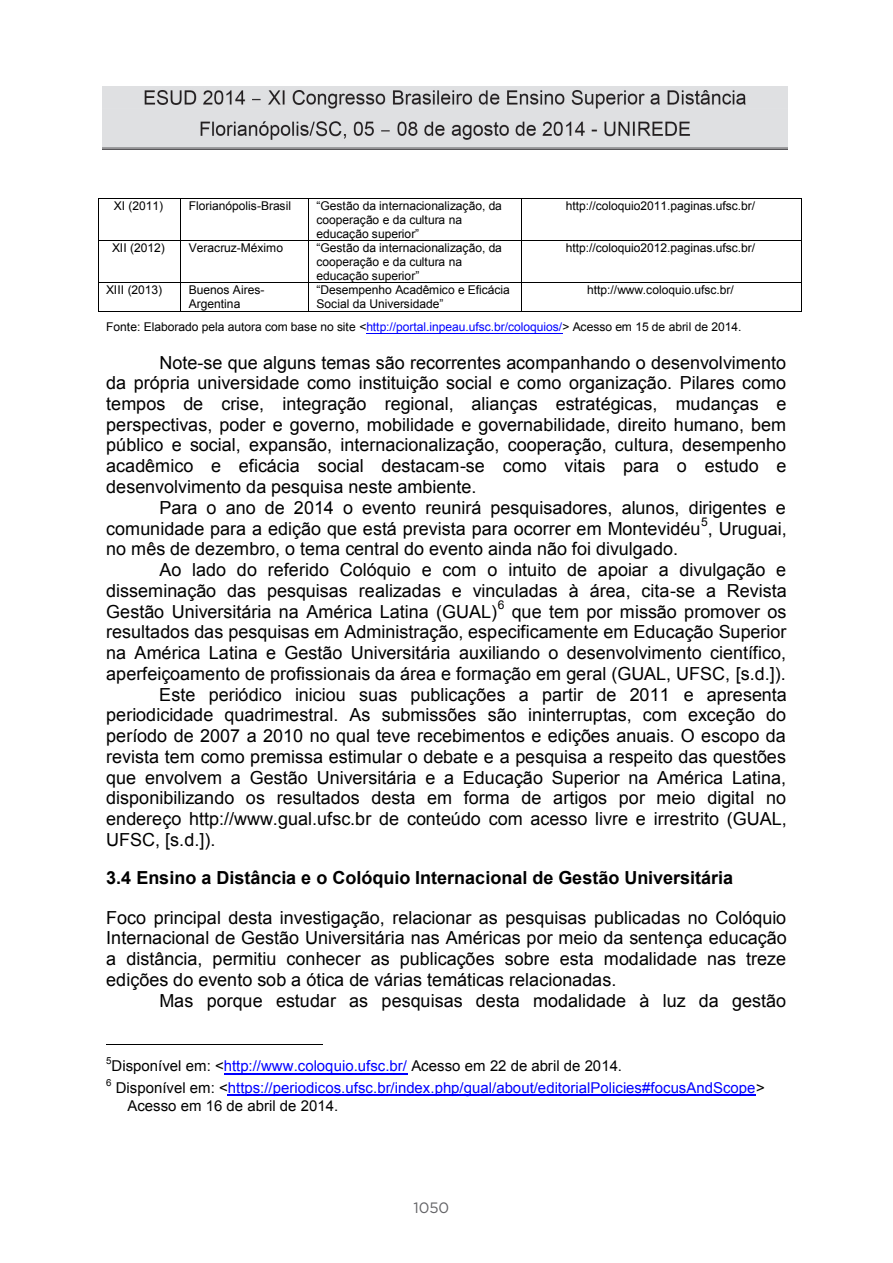
<style>
.page{position:relative;width:893px;height:1263px;background:#fff}
.page>*{position:absolute;margin:0;border:0;box-sizing:border-box;transform-origin:0 0}
.t1{font:18px/39.3px "Arial";color:#000}
.t2{font:15px/17.2px "Arial";color:#00f}
.t3{font:15px "Arial";color:#000}
.t4{font:15px "Gotham";color:#636366}
.t5{font:12px/13.8px "Arial";letter-spacing:-.005em;color:#000}
.t6{font:12px/13.6px "Arial";letter-spacing:-.005em;color:#000}
.t7{font:9.75px "Arial";color:#000}
.s1{font-style:inherit}
.s2{color:#00f}
.s3{font-weight:700}
.s4{color:#000}
</style>
<div class="page">
<img style="left:102px;top:86px;width:685px;height:64px">
<hr style="left:98px;top:199px;width:82px;height:1px;background:#000">
<hr style="left:181px;top:199px;width:127px;height:1px;background:#000">
<hr style="left:309px;top:199px;width:212px;height:1px;background:#000">
<hr style="left:521px;top:199px;width:280px;height:1px;background:#000">
<hr style="left:98px;top:199px;width:1px;height:41px;background:#000">
<hr style="left:180px;top:199px;width:1px;height:41px;background:#000">
<hr style="left:308px;top:199px;width:1px;height:41px;background:#000">
<hr style="left:521px;top:199px;width:1px;height:41px;background:#000">
<hr style="left:801px;top:199px;width:1px;height:41px;background:#000">
<hr style="left:98px;top:240px;width:82px;height:1px;background:#000">
<hr style="left:181px;top:240px;width:127px;height:1px;background:#000">
<hr style="left:309px;top:240px;width:212px;height:1px;background:#000">
<hr style="left:521px;top:240px;width:280px;height:1px;background:#000">
<hr style="left:98px;top:241px;width:1px;height:41px;background:#000">
<hr style="left:180px;top:241px;width:1px;height:41px;background:#000">
<hr style="left:308px;top:241px;width:1px;height:41px;background:#000">
<hr style="left:521px;top:241px;width:1px;height:41px;background:#000">
<hr style="left:801px;top:241px;width:1px;height:41px;background:#000">
<hr style="left:98px;top:282px;width:82px;height:1px;background:#000">
<hr style="left:181px;top:282px;width:127px;height:1px;background:#000">
<hr style="left:309px;top:282px;width:212px;height:1px;background:#000">
<hr style="left:521px;top:282px;width:280px;height:1px;background:#000">
<svg style="left:98px;top:283px;width:1px;height:28px"></svg>
<hr style="left:98px;top:311px;width:82px;height:1px;background:#000">
<svg style="left:180px;top:282px;width:1px;height:30px"></svg>
<hr style="left:181px;top:311px;width:127px;height:1px;background:#000">
<svg style="left:308px;top:282px;width:1px;height:30px"></svg>
<hr style="left:309px;top:311px;width:212px;height:1px;background:#000">
<svg style="left:521px;top:283px;width:1px;height:28px"></svg>
<hr style="left:521px;top:311px;width:280px;height:1px;background:#000">
<svg style="left:801px;top:282px;width:1px;height:30px"></svg>
<hr style="left:366px;top:333px;width:196px;height:1px;background:#00f">
<hr style="left:106px;top:1044px;width:216px;height:1px;background:#000">
<hr style="left:224px;top:1073px;width:183px;height:1px;background:#00f">
<hr style="left:228px;top:1095px;width:528px;height:1px;background:#00f">
<p class="t5" style="left:114px;top:199px;width:51px">XI (2011)</p>
<p class="t5" style="left:189px;top:199px;width:104px">Florianópolis-Brasil</p>
<p class="t6" style="left:317px;top:199px;width:187px">“Gestão da internacionalização, da <span class="s1">cooperação e da cultura na </span>educação superior”</p>
<p class="t5" style="left:566px;top:199px;width:191px">http://coloquio2011.paginas.ufsc.br/</p>
<p class="t5" style="left:112px;top:241px;width:54px">XII (2012)</p>
<p class="t5" style="left:189px;top:241px;width:96px">Veracruz-Méximo</p>
<p class="t5" style="left:317px;top:241px;width:187px"><span class="s1">“Gestão da internacionalização, da </span>cooperação e da cultura na educação superior<span class="s1">”</span></p>
<p class="t5" style="left:566px;top:241px;width:191px">http://coloquio2012.paginas.ufsc.br/</p>
<p class="t5" style="left:106px;top:283px;width:58px">XIII (2013)</p>
<p class="t5" style="left:189px;top:283px;width:77px">Buenos Aires-<br>Argentina</p>
<p class="t5" style="left:317px;top:283px;width:195px"><span class="s1">“</span>Desempenho Acadêmico e Eficácia<br>Social da Universidade<span class="s1">”</span></p>
<p class="t5" style="left:587px;top:283px;width:148px">http://www.coloquio.ufsc.br/</p>
<p class="t5" style="left:106px;top:320px;width:637px">Fonte: Elaborado pela autora com base no site &lt;<span class="s2">http://portal.inpeau.ufsc.br/coloquios/</span>&gt; Acesso em 15 de abril de 2014.</p>
<p class="t1" style="left:159px;top:343px;width:628px">Note-se que alguns temas são recorrentes acompanhando o desenvolvimento</p>
<p class="t1" style="left:106px;top:363px;width:681px">da própria universidade como instituição social e como organização. Pilares como</p>
<p class="t1" style="left:106px;top:384px;width:682px">tempos de crise, integração regional, alianças estratégicas, mudanças e</p>
<p class="t1" style="left:106px;top:405px;width:681px">perspectivas, poder e governo, mobilidade e governabilidade, direito humano, bem</p>
<p class="t1" style="left:106px;top:426px;width:681px">público e social, expansão, internacionalização, cooperação, cultura, desempenho</p>
<p class="t1" style="left:106px;top:446px;width:682px">acadêmico e eficácia social destacam-se como vitais para o estudo e</p>
<p class="t1" style="left:106px;top:467px;width:372px">desenvolvimento da pesquisa neste ambiente.</p>
<p class="t1" style="left:159px;top:488px;width:628px">Para o ano de 2014 o evento reunirá pesquisadores, alunos, dirigentes e</p>
<p class="t1" style="left:106px;top:509px;width:682px">comunidade para a edição que está prevista para ocorrer em Montevidéu , Uruguai,</p>
<p class="t5" style="left:701px;top:515px;width:8px">5</p>
<p class="t1" style="left:106px;top:529px;width:573px">no mês de dezembro, o tema central do evento ainda não foi divulgado.</p>
<p class="t1" style="left:159px;top:550px;width:628px">Ao lado do referido Colóquio e com o intuito de apoiar a divulgação e</p>
<p class="t1" style="left:106px;top:571px;width:682px">disseminação das pesquisas realizadas e vinculadas à área, cita-se a Revista</p>
<p class="t1" style="left:106px;top:592px;width:393px">Gestão Universitária na América Latina (GUAL)</p>
<p class="t5" style="left:498px;top:598px;width:8px">6</p>
<p class="t1" style="left:512px;top:592px;width:276px">que tem por missão promover os</p>
<p class="t1" style="left:106px;top:612px;width:682px">resultados das pesquisas em Administração, especificamente em Educação Superior</p>
<p class="t1" style="left:106px;top:633px;width:681px">na América Latina e Gestão Universitária auxiliando o desenvolvimento científico,</p>
<p class="t1" style="left:106px;top:654px;width:681px">aperfeiçoamento de profissionais da área e formação em geral (GUAL, UFSC, [s.d.]).</p>
<p class="t1" style="left:159px;top:675px;width:629px">Este periódico iniciou suas publicações a partir de 2011 e apresenta</p>
<p class="t1" style="left:106px;top:696px;width:681px">periodicidade quadrimestral. As submissões são ininterruptas, com exceção do</p>
<p class="t1" style="left:106px;top:716px;width:681px">período de 2007 a 2010 no qual teve recebimentos e edições anuais. O escopo da</p>
<p class="t1" style="left:106px;top:737px;width:681px">revista tem como premissa estimular o debate e a pesquisa a respeito das questões</p>
<p class="t1" style="left:106px;top:758px;width:681px">que envolvem a Gestão Universitária e a Educação Superior na América Latina,</p>
<p class="t1" style="left:106px;top:778px;width:681px">disponibilizando os resultados desta em forma de artigos por meio digital no</p>
<p class="t1" style="left:106px;top:799px;width:682px">endereço http://www.gual.ufsc.br de conteúdo com acesso livre e irrestrito (GUAL,</p>
<p class="t1" style="left:106px;top:820px;width:111px">UFSC, [s.d.]).</p>
<p class="t1" style="left:106px;top:858px;width:681px"><span class="s3">3.4 Ensino a Distância e o Colóquio Internacional de Gestão Universitária<br></span>Foco principal desta investigação, relacionar as pesquisas publicadas no Colóquio</p>
<p class="t1" style="left:106px;top:918px;width:682px">Internacional de Gestão Universitária nas Américas por meio da sentença educação</p>
<p class="t1" style="left:106px;top:939px;width:681px">a distância, permitiu conhecer as publicações sobre esta modalidade nas treze</p>
<p class="t1" style="left:106px;top:960px;width:512px">edições do evento sob a ótica de várias temáticas relacionadas.</p>
<p class="t1" style="left:159px;top:981px;width:628px">Mas porque estudar as pesquisas desta modalidade à luz da gestão</p>
<p class="t7" style="left:106px;top:1054px;width:7px">5</p>
<p class="t3" style="left:112px;top:1056px;width:512px">Disponível em: &lt;<span class="s2">http://www.coloquio.ufsc.br/</span> Acesso em 22 de abril de 2014.</p>
<p class="t7" style="left:106px;top:1076px;width:7px">6</p>
<p class="t2" style="left:127px;top:1079px;width:639px;text-indent:-12px"><span class="s4">Disponível em: &lt;</span>https://periodicos.ufsc.br/index.php/gual/about/editorialPolicies#focusAndScope<span class="s4">&gt;<br>Acesso em 16 de abril de 2014.</span></p>
<p class="t4" style="left:413px;top:1197px;width:37px">1050</p>
</div>
